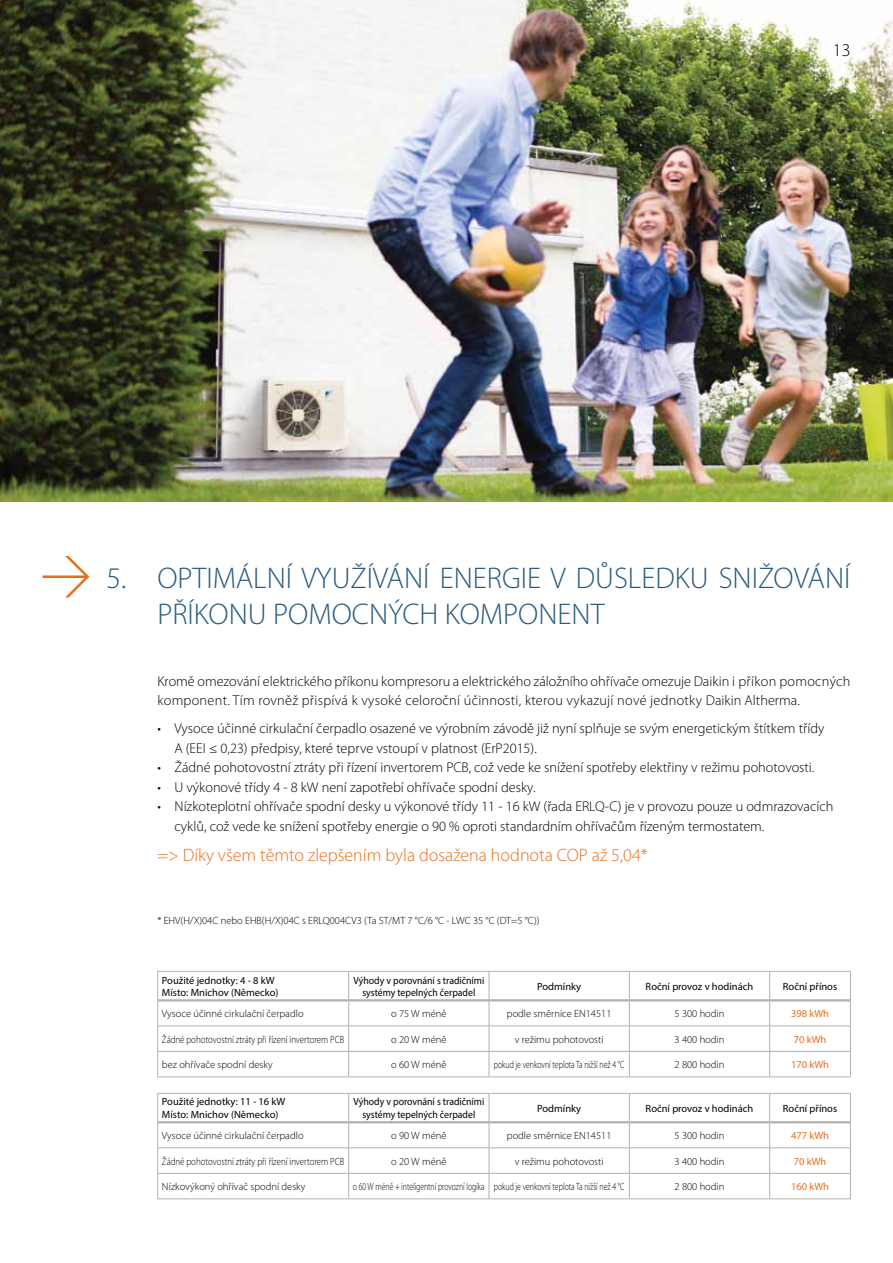
<style>
.page{position:relative;width:893px;height:1263px;background:#fff}
.page>*{position:absolute;margin:0;border:0;box-sizing:border-box;transform-origin:0 0}
.t1{font:300 30px/36px "Myriad Pro";color:#285b7e}
.t2{font:300 18px "Myriad Pro";color:#e96e1f}
.t3{font:300 18px "Myriad Pro";color:#000}
.t4{font:300 14.25px/19.5px "Myriad Pro";color:#000}
.t5{font:300 10.5px "Myriad Pro";color:#000}
.t6{font:10.5px/12.6px "Myriad Pro";color:#000}
.t7{font:10.5px/12.6px "Myriad Pro";color:#000;text-align:center;scale:.93 1}
.t8{font:300 10.5px "Myriad Pro";color:#000;scale:.84 1}
.t9{font:300 10.5px "Myriad Pro";color:#000;scale:.73 1}
.t10{font:300 10.5px "Myriad Pro";color:#000;scale:.74 1}
.t11{font:10.5px "Myriad Pro";color:#e96e1f}
</style>
<div class="page">
<img style="left:0;top:0;width:893px;height:502px">
<svg style="left:43px;top:556px;width:46px;height:41px"></svg>
<hr style="left:157px;top:971px;width:192px;height:1px;background:#b4b1a8">
<hr style="left:349px;top:971px;width:140px;height:1px;background:#b4b1a8">
<hr style="left:489px;top:971px;width:140px;height:1px;background:#b4b1a8">
<hr style="left:629px;top:971px;width:141px;height:1px;background:#b4b1a8">
<hr style="left:770px;top:971px;width:81px;height:1px;background:#b4b1a8">
<hr style="left:157px;top:1025px;width:192px;height:1px;background:#b4b1a8">
<hr style="left:349px;top:1025px;width:140px;height:1px;background:#b4b1a8">
<hr style="left:489px;top:1025px;width:140px;height:1px;background:#b4b1a8">
<hr style="left:629px;top:1025px;width:141px;height:1px;background:#b4b1a8">
<hr style="left:770px;top:1025px;width:81px;height:1px;background:#b4b1a8">
<hr style="left:157px;top:1051px;width:192px;height:1px;background:#b4b1a8">
<svg style="left:157px;top:972px;width:1px;height:104px"></svg>
<hr style="left:349px;top:1051px;width:140px;height:1px;background:#b4b1a8">
<svg style="left:348px;top:972px;width:1px;height:104px"></svg>
<hr style="left:489px;top:1051px;width:140px;height:1px;background:#b4b1a8">
<svg style="left:489px;top:972px;width:1px;height:104px"></svg>
<hr style="left:629px;top:1051px;width:141px;height:1px;background:#b4b1a8">
<svg style="left:629px;top:972px;width:1px;height:104px"></svg>
<hr style="left:770px;top:1051px;width:81px;height:1px;background:#b4b1a8">
<svg style="left:769px;top:972px;width:1px;height:104px"></svg>
<svg style="left:850px;top:972px;width:1px;height:104px"></svg>
<hr style="left:157px;top:1076px;width:192px;height:1px;background:#b4b1a8">
<hr style="left:349px;top:1076px;width:140px;height:1px;background:#b4b1a8">
<hr style="left:489px;top:1076px;width:140px;height:1px;background:#b4b1a8">
<hr style="left:629px;top:1076px;width:141px;height:1px;background:#b4b1a8">
<hr style="left:770px;top:1076px;width:81px;height:1px;background:#b4b1a8">
<hr style="left:157px;top:1093px;width:192px;height:1px;background:#b4b1a8">
<hr style="left:349px;top:1093px;width:140px;height:1px;background:#b4b1a8">
<hr style="left:489px;top:1093px;width:140px;height:1px;background:#b4b1a8">
<hr style="left:629px;top:1093px;width:141px;height:1px;background:#b4b1a8">
<hr style="left:770px;top:1093px;width:81px;height:1px;background:#b4b1a8">
<hr style="left:157px;top:1147px;width:192px;height:1px;background:#b4b1a8">
<hr style="left:349px;top:1147px;width:140px;height:1px;background:#b4b1a8">
<hr style="left:489px;top:1147px;width:140px;height:1px;background:#b4b1a8">
<hr style="left:629px;top:1147px;width:141px;height:1px;background:#b4b1a8">
<hr style="left:770px;top:1147px;width:81px;height:1px;background:#b4b1a8">
<hr style="left:157px;top:1173px;width:192px;height:1px;background:#b4b1a8">
<svg style="left:157px;top:1094px;width:1px;height:104px"></svg>
<hr style="left:349px;top:1173px;width:140px;height:1px;background:#b4b1a8">
<svg style="left:348px;top:1094px;width:1px;height:104px"></svg>
<hr style="left:489px;top:1173px;width:140px;height:1px;background:#b4b1a8">
<svg style="left:489px;top:1094px;width:1px;height:104px"></svg>
<hr style="left:629px;top:1173px;width:141px;height:1px;background:#b4b1a8">
<svg style="left:629px;top:1094px;width:1px;height:104px"></svg>
<hr style="left:770px;top:1173px;width:81px;height:1px;background:#b4b1a8">
<svg style="left:769px;top:1094px;width:1px;height:104px"></svg>
<svg style="left:850px;top:1094px;width:1px;height:104px"></svg>
<hr style="left:158px;top:1121px;width:191px;height:2px;background:#b4b1a8">
<hr style="left:349px;top:1121px;width:140px;height:2px;background:#b4b1a8">
<hr style="left:489px;top:1121px;width:140px;height:2px;background:#b4b1a8">
<hr style="left:629px;top:1121px;width:141px;height:2px;background:#b4b1a8">
<hr style="left:770px;top:1121px;width:80px;height:2px;background:#b4b1a8">
<hr style="left:158px;top:999px;width:191px;height:2px;background:#b4b1a8">
<hr style="left:349px;top:999px;width:140px;height:2px;background:#b4b1a8">
<hr style="left:489px;top:999px;width:140px;height:2px;background:#b4b1a8">
<hr style="left:629px;top:999px;width:141px;height:2px;background:#b4b1a8">
<hr style="left:770px;top:999px;width:80px;height:2px;background:#b4b1a8">
<hr style="left:157px;top:1198px;width:192px;height:1px;background:#b4b1a8">
<hr style="left:349px;top:1198px;width:140px;height:1px;background:#b4b1a8">
<hr style="left:489px;top:1198px;width:140px;height:1px;background:#b4b1a8">
<hr style="left:629px;top:1198px;width:141px;height:1px;background:#b4b1a8">
<hr style="left:770px;top:1198px;width:81px;height:1px;background:#b4b1a8">
<p class="t3" style="left:833px;top:40px;width:19px">13</p>
<h1 class="t1" style="left:106px;top:560px;width:21px">5.</h1>
<h1 class="t1" style="left:157px;top:560px;width:695px">OPTIMÁLNÍ VYUŽÍVÁNÍ ENERGIE V DŮSLEDKU SNIŽOVÁNÍ<br>PŘÍKONU POMOCNÝCH KOMPONENT</h1>
<p class="t4" style="left:157px;top:671px;width:695px">Kromě omezování elektrického příkonu kompresoru a elektrického záložního ohřívače omezuje Daikin i příkon pomocných komponent. Tím rovněž přispívá k vysoké celoroční účinnosti, kterou vykazují nové jednotky Daikin Altherma.</p>
<p class="t4" style="left:174px;top:719px;width:651px;text-indent:-17px">• Vysoce účinné cirkulační čerpadlo osazené ve výrobním závodě již nyní splňuje se svým energetickým štítkem třídy<br>A (EEI ≤ 0,23) předpisy, které teprve vstoupí v platnost (ErP2015).</p>
<p class="t4" style="left:157px;top:758px;width:659px">• Žádné pohotovostní ztráty při řízení invertorem PCB, což vede ke snížení spotřeby elektřiny v režimu pohotovosti.</p>
<p class="t4" style="left:157px;top:777px;width:380px">• U výkonové třídy 4 - 8 kW není zapotřebí ohřívače spodní desky.</p>
<p class="t4" style="left:174px;top:797px;width:661px;text-indent:-17px">• Nízkoteplotní ohřívače spodní desky u výkonové třídy 11 - 16 kW (řada ERLQ-C) je v provozu pouze u odmrazovacích cyklů, což vede ke snížení spotřeby energie o 90 % oproti standardním ohřívačům řízeným termostatem.</p>
<p class="t2" style="left:157px;top:845px;width:492px">=&gt; Díky všem těmto zlepšením byla dosažena hodnota COP až 5,04*</p>
<p class="t5" style="left:157px;top:915px;width:384px">* EHV(H/X)04C nebo EHB(H/X)04C s ERLQ004CV3 (Ta ST/MT 7 °C/6 °C - LWC 35 °C (DT=5 °C))</p>
<p class="t6" style="left:162px;top:973px;width:118px">Použité jednotky: 4 - 8 kW<br>Místo: Mnichov (Německo)</p>
<p class="t7" style="left:353px;top:973px;width:142px">Výhody v porovnání s tradičními systémy tepelných čerpadel</p>
<p class="t6" style="left:537px;top:980px;width:46px">Podmínky</p>
<p class="t6" style="left:646px;top:980px;width:109px">Roční provoz v hodinách</p>
<p class="t6" style="left:783px;top:980px;width:56px">Roční přínos</p>
<p class="t5" style="left:162px;top:1008px;width:143px">Vysoce účinné cirkulační čerpadlo</p>
<p class="t5" style="left:391px;top:1008px;width:57px">o 75 W méně</p>
<p class="t5" style="left:507px;top:1008px;width:106px">podle směrnice EN14511</p>
<p class="t5" style="left:675px;top:1008px;width:51px">5 300 hodin</p>
<p class="t11" style="left:791px;top:1007px;width:39px">398 kWh</p>
<p class="t8" style="left:162px;top:1033px;width:218px">Žádné pohotovostní ztráty při řízení invertorem PCB</p>
<p class="t5" style="left:391px;top:1033px;width:57px">o 20 W méně</p>
<p class="t5" style="left:515px;top:1033px;width:90px">v režimu pohotovosti</p>
<p class="t5" style="left:675px;top:1033px;width:51px">3 400 hodin</p>
<p class="t11" style="left:794px;top:1032px;width:34px">70 kWh</p>
<p class="t5" style="left:162px;top:1059px;width:112px">bez ohřívače spodní desky</p>
<p class="t5" style="left:391px;top:1059px;width:57px">o 60 W méně</p>
<p class="t10" style="left:494px;top:1059px;width:178px">pokud je venkovní teplota Ta nižší než 4 °C</p>
<p class="t5" style="left:675px;top:1059px;width:51px">2 800 hodin</p>
<p class="t11" style="left:791px;top:1058px;width:39px">170 kWh</p>
<p class="t6" style="left:162px;top:1095px;width:125px">Použité jednotky: 11 - 16 kW<br>Místo: Mnichov (Německo)</p>
<p class="t7" style="left:353px;top:1095px;width:142px">Výhody v porovnání s tradičními systémy tepelných čerpadel</p>
<p class="t6" style="left:537px;top:1102px;width:46px">Podmínky</p>
<p class="t6" style="left:646px;top:1102px;width:109px">Roční provoz v hodinách</p>
<p class="t6" style="left:783px;top:1102px;width:56px">Roční přínos</p>
<p class="t5" style="left:162px;top:1130px;width:143px">Vysoce účinné cirkulační čerpadlo</p>
<p class="t5" style="left:391px;top:1130px;width:57px">o 90 W méně</p>
<p class="t5" style="left:507px;top:1130px;width:106px">podle směrnice EN14511</p>
<p class="t5" style="left:675px;top:1130px;width:51px">5 300 hodin</p>
<p class="t11" style="left:791px;top:1129px;width:39px">477 kWh</p>
<p class="t8" style="left:162px;top:1155px;width:218px">Žádné pohotovostní ztráty při řízení invertorem PCB</p>
<p class="t5" style="left:391px;top:1155px;width:57px">o 20 W méně</p>
<p class="t5" style="left:515px;top:1155px;width:90px">v režimu pohotovosti</p>
<p class="t5" style="left:675px;top:1155px;width:51px">3 400 hodin</p>
<p class="t11" style="left:794px;top:1154px;width:34px">70 kWh</p>
<p class="t5" style="left:162px;top:1181px;width:145px">Nízkovýkoný ohřívač spodní desky</p>
<p class="t9" style="left:353px;top:1181px;width:374px">o 60 W méně + inteligentní provozní logika pokud je venkovní teplota Ta nižší než 4 °C</p>
<p class="t5" style="left:675px;top:1181px;width:51px">2 800 hodin</p>
<p class="t11" style="left:791px;top:1180px;width:39px">160 kWh</p>
</div>
